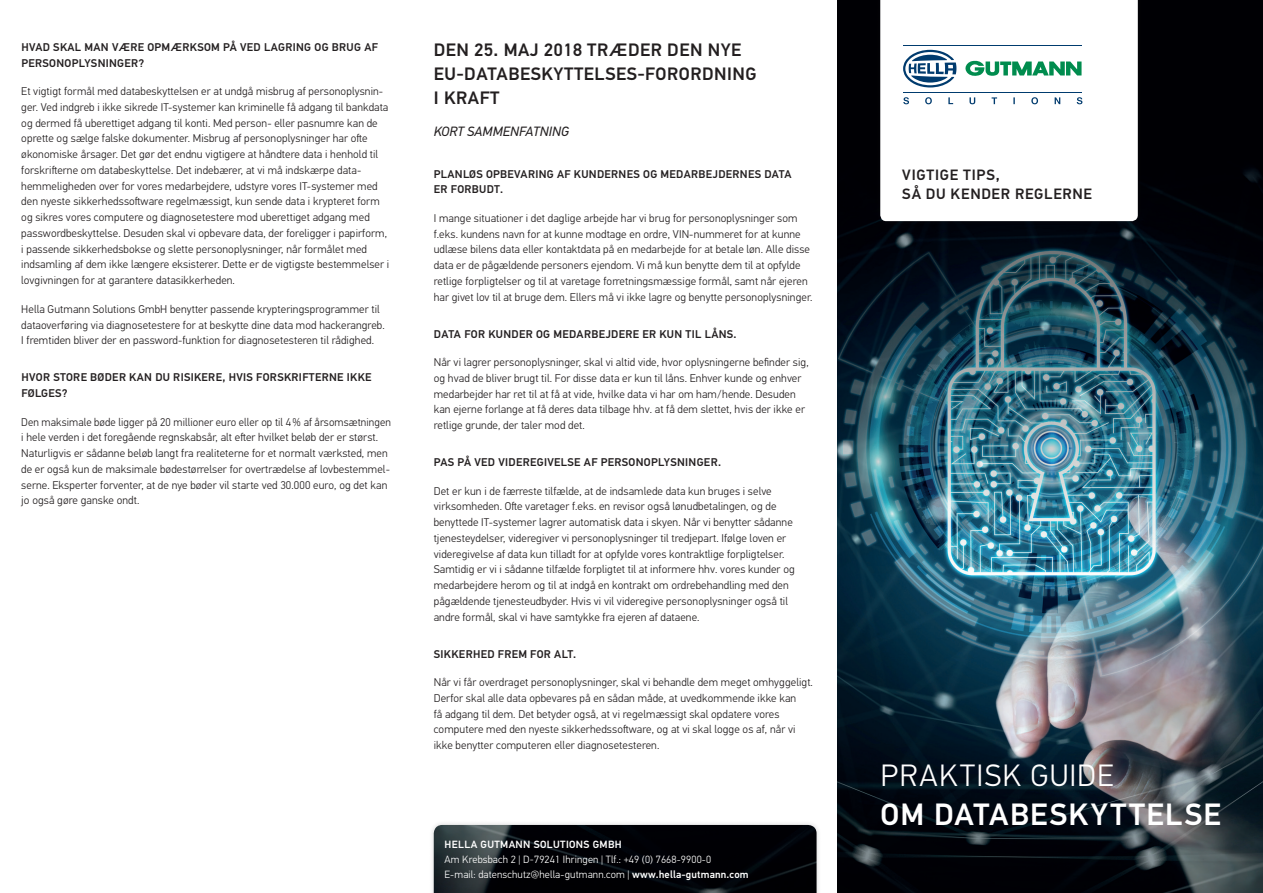
<style>
.page{position:relative;width:1263px;height:893px;background:#fff}
.page>*{position:absolute;margin:0;border:0;box-sizing:border-box;transform-origin:0 0}
.t1{font:500 30.9px "Hella DIN Universal";letter-spacing:.04em;color:#fff}
.t2{font:300 30.9px "Hella DIN Universal";letter-spacing:.045em;color:#fff}
.t3{font:500 18px/24px "Hella DIN Universal";letter-spacing:.03em;color:#231f20}
.t4{font:500 15px/19.5px "Hella DIN Universal";letter-spacing:.05em;color:#231f20}
.t5{font:italic 13.5px "Hella DIN Universal";letter-spacing:.01em;color:#231f20}
.t6{font:300 11.25px/15.8px "Hella DIN Universal";letter-spacing:.01em;color:#231f20}
.t7{font:500 11.25px/15.8px "Hella DIN Universal";letter-spacing:.03em;color:#231f20}
.t8{font:300 10.5px/14.7px "Hella DIN Universal";letter-spacing:.015em;color:#fff}
.t9{font:500 10.5px "Hella DIN Universal";letter-spacing:.035em;color:#fff}
.s1{font-weight:500}
</style>
<div class="page">
<img style="left:838px;top:0;width:425px;height:893px">
<div style="left:874px;top:0;width:271px;height:228px;background:#231f20;opacity:.15"></div>
<svg style="left:880px;top:0;width:258px;height:221px"></svg>
<svg style="left:965px;top:60px;width:116px;height:16px"></svg>
<hr style="left:903px;top:45px;width:179px;height:1px;background:#003b6e">
<hr style="left:903px;top:92px;width:179px;height:1px;background:#003b6e">
<svg style="left:903px;top:97px;width:179px;height:7px"></svg>
<svg style="left:903px;top:50px;width:53px;height:37px"></svg>
<div style="left:429px;top:820px;width:392px;height:73px;background:#231f20;opacity:.15"></div>
<img style="left:434px;top:825px;width:382px;height:68px">
<p class="t7" style="left:21px;top:40px;width:358px">HVAD SKAL MAN VÆRE OPMÆRKSOM PÅ VED LAGRING OG BRUG AF<br>PERSONOPLYSNINGER?</p>
<p class="t6" style="left:21px;top:84px;width:369px">Et vigtigt formål med databeskyttelsen er at undgå misbrug af personoplysnin&shy;ger. Ved indgreb i ikke sikrede IT-systemer kan kriminelle få adgang til bankdata og dermed få uberettiget adgang til konti. Med person- eller pasnumre kan de oprette og sælge falske dokumenter. Misbrug af personoplysninger har ofte økonomiske årsager. Det gør det endnu vigtigere at håndtere data i henhold til forskrifterne om databeskyttelse. Det indebærer, at vi må indskærpe data&shy;hemmeligheden over for vores medarbejdere, udstyre vores IT-systemer med den nyeste sikkerhedssoftware regelmæssigt, kun sende data i krypteret form og sikres vores computere og diagnosetestere mod uberettiget adgang med passwordbeskyttelse. Desuden skal vi opbevare data, der foreligger i papirform, i passende sikkerhedsbokse og slette personoplysninger, når formålet med indsamling af dem ikke længere eksisterer. Dette er de vigtigste bestemmelser i lovgivningen for at garantere datasikkerheden.</p>
<p class="t6" style="left:21px;top:302px;width:365px">Hella Gutmann Solutions GmbH benytter passende krypteringsprogrammer til dataoverføring via diagnosetestere for at beskytte dine data mod hackerangreb.<br>I fremtiden bliver der en password-funktion for diagnosetesteren til rådighed.</p>
<p class="t7" style="left:21px;top:370px;width:352px">HVOR STORE BØDER KAN DU RISIKERE, HVIS FORSKRIFTERNE IKKE<br>FØLGES?</p>
<p class="t6" style="left:21px;top:414px;width:371px">Den maksimale bøde ligger på 20 millioner euro eller op til 4% af årsomsætningen i hele verden i det foregående regnskabsår, alt efter hvilket beløb der er størst.<br>Naturligvis er sådanne beløb langt fra realiteterne for et normalt værksted, men de er også kun de maksimale bødestørrelser for overtrædelse af lovbestemmel&shy;serne. Eksperter forventer, at de nye bøder vil starte ved 30.000 euro, og det kan jo også gøre ganske ondt.</p>
<h2 class="t3" style="left:434px;top:39px;width:324px">DEN 25. MAJ 2018 TRÆDER DEN NYE<br>EU-DATABESKYTTELSES-FORORDNING<br>I KRAFT</h2>
<p class="t5" style="left:434px;top:124px;width:137px">KORT SAMMENFATNING</p>
<p class="t7" style="left:434px;top:167px;width:359px">PLANLØS OPBEVARING AF KUNDERNES OG MEDARBEJDERNES DATA<br>ER FORBUDT.</p>
<p class="t6" style="left:434px;top:211px;width:380px">I mange situationer i det daglige arbejde har vi brug for personoplysninger som f.eks. kundens navn for at kunne modtage en ordre, VIN-nummeret for at kunne udlæse bilens data eller kontaktdata på en medarbejde for at betale løn. Alle disse data er de pågældende personers ejendom. Vi må kun benytte dem til at opfylde retlige forpligtelser og til at varetage forretningsmæssige formål, samt når ejeren har givet lov til at bruge dem. Ellers må vi ikke lagre og benytte personoplysninger.</p>
<p class="t7" style="left:434px;top:327px;width:304px">DATA FOR KUNDER OG MEDARBEJDERE ER KUN TIL LÅNS.</p>
<p class="t6" style="left:434px;top:355px;width:376px">Når vi lagrer personoplysninger, skal vi altid vide, hvor oplysningerne befinder sig, og hvad de bliver brugt til. For disse data er kun til låns. Enhver kunde og enhver medarbejder har ret til at få at vide, hvilke data vi har om ham/hende. Desuden kan ejerne forlange at få deres data tilbage hhv. at få dem slettet, hvis der ikke er retlige grunde, der taler mod det.</p>
<p class="t7" style="left:434px;top:455px;width:289px">PAS PÅ VED VIDEREGIVELSE AF PERSONOPLYSNINGER.</p>
<p class="t6" style="left:434px;top:484px;width:362px">Det er kun i de færreste tilfælde, at de indsamlede data kun bruges i selve virksomheden. Ofte varetager f.eks. en revisor også lønudbetalingen, og de benyttede IT-systemer lagrer automatisk data i skyen. Når vi benytter sådanne tjenesteydelser, videregiver vi personoplysninger til tredjepart. Ifølge loven er videregivelse af data kun tilladt for at opfylde vores kontraktlige forpligtelser.<br>Samtidig er vi i sådanne tilfælde forpligtet til at informere hhv. vores kunder og medarbejdere herom og til at indgå en kontrakt om ordrebehandling med den pågældende tjenesteudbyder. Hvis vi vil videregive personoplysninger også til andre formål, skal vi have samtykke fra ejeren af dataene.</p>
<p class="t7" style="left:434px;top:647px;width:144px">SIKKERHED FREM FOR ALT.</p>
<p class="t6" style="left:434px;top:675px;width:381px">Når vi får overdraget personoplysninger, skal vi behandle dem meget omhyggeligt.<br>Derfor skal alle data opbevares på en sådan måde, at uvedkommende ikke kan<br>få adgang til dem. Det betyder også, at vi regelmæssigt skal opdatere vores computere med den nyeste sikkerhedssoftware, og at vi skal logge os af, når vi ikke benytter computeren eller diagnosetesteren.</p>
<p class="t9" style="left:445px;top:838px;width:179px">HELLA GUTMANN SOLUTIONS GMBH</p>
<p class="t8" style="left:444px;top:853px;width:306px">Am Krebsbach 2 | D-79241 Ihringen | Tlf.: +49 (0) 7668-9900-0<br>E-mail: datenschutz@hella-gutmann.com | <span class="s1">www.hella-gutmann.com</span></p>
<h3 class="t4" style="left:902px;top:166px;width:191px">VIGTIGE TIPS,<br>SÅ DU KENDER REGLERNE</h3>
<h1 class="t2" style="left:880px;top:757px;width:235px">PRAKTISK GUIDE</h1>
<h1 class="t1" style="left:880px;top:795px;width:342px">OM DATABESKYTTELSE</h1>
</div>
